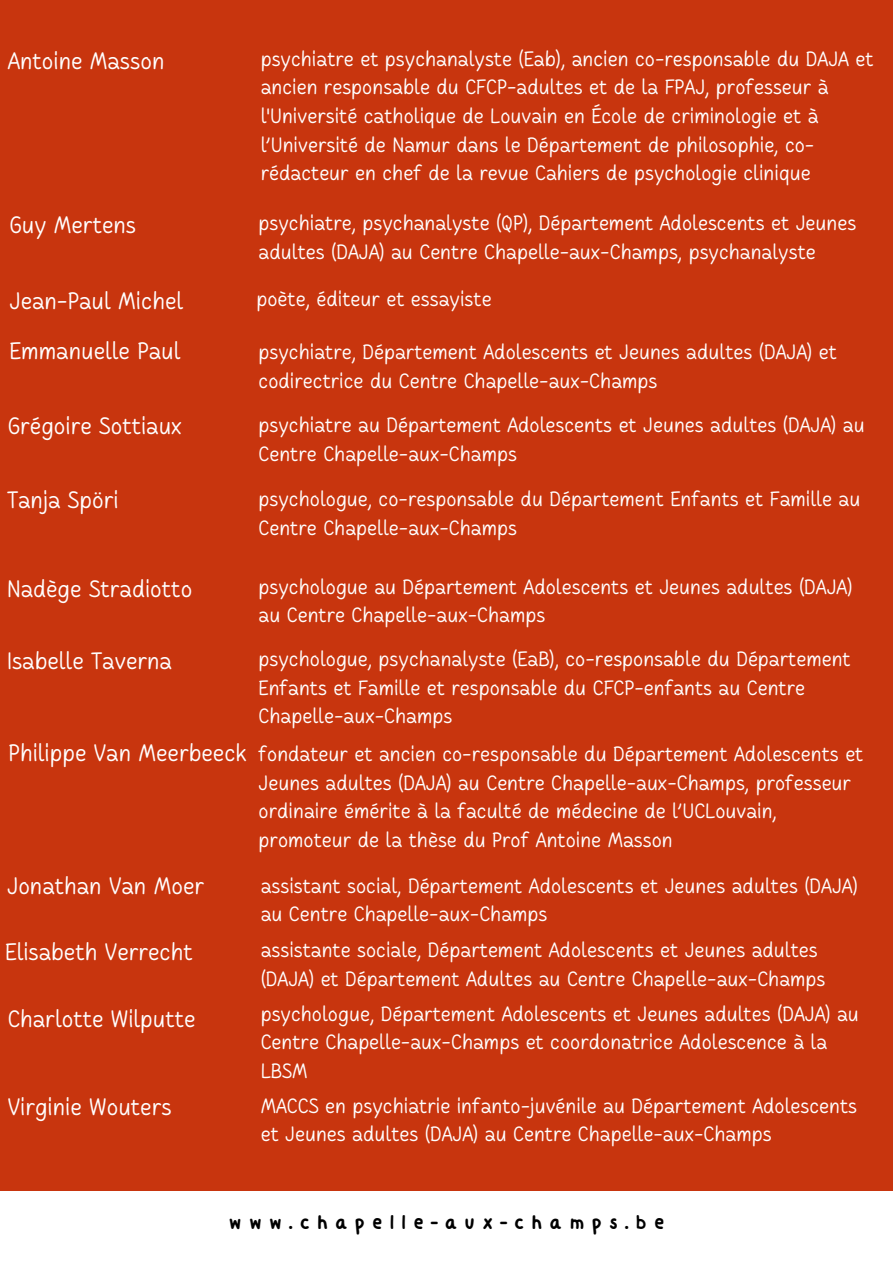
<style>
.page{position:relative;width:893px;height:1263px;background:#c8350e}
.page>*{position:absolute;margin:0;border:0;box-sizing:border-box;transform-origin:0 0}
.t1{font:23.62px "Cakerolli";color:#fff}
.t2{font:22.12px "happy";letter-spacing:.3em;color:#000}
.t3{font:20.62px/28.7px "Cakerolli";color:#fff}
.s1{font-size:23.62px}
</style>
<div class="page">
<div style="left:0;top:1191px;width:893px;height:72px;background:#fff"></div>
<p class="t1" style="left:8px;top:51px;width:158px">Antoine Masson</p>
<p class="t3" style="left:261px;top:46px;width:614px">psychiatre et psychanalyste (Eab), ancien co-responsable du DAJA et ancien responsable du CFCP-adultes et de la FPAJ, professeur à l'Université catholique de Louvain en École de criminologie et à l’Université de Namur dans le Département de philosophie, co&shy;rédacteur en chef de la revue Cahiers de psychologie clinique</p>
<p class="t1" style="left:9px;top:216px;width:128px">Guy Mertens</p>
<p class="t3" style="left:258px;top:211px;width:599px">psychiatre, psychanalyste (QP), Département Adolescents et Jeunes adultes (DAJA) au Centre Chapelle-aux-Champs, psychanalyste</p>
<p class="t1" style="left:9px;top:291px;width:175px">Jean-Paul Michel</p>
<p class="t3" style="left:256px;top:286px;width:237px">poète, éditeur et essayiste</p>
<p class="t1" style="left:9px;top:341px;width:173px">Emmanuelle Paul</p>
<p class="t3" style="left:258px;top:340px;width:580px">psychiatre, Département Adolescents et Jeunes adultes (DAJA) et codirectrice du Centre Chapelle-aux-Champs</p>
<p class="t1" style="left:8px;top:416px;width:176px">Grégoire Sottiaux</p>
<p class="t3" style="left:258px;top:412px;width:607px">psychiatre au Département Adolescents et Jeunes adultes (DAJA) au<br>Centre Chapelle-aux-Champs</p>
<p class="t1" style="left:7px;top:490px;width:113px">Tanja Spöri</p>
<p class="t3" style="left:258px;top:487px;width:603px">psychologue, co-responsable du Département Enfants et Famille au<br>Centre Chapelle-aux-Champs</p>
<p class="t1" style="left:7px;top:579px;width:187px">Nadège Stradiotto</p>
<p class="t3" style="left:258px;top:574px;width:595px">psychologue au Département Adolescents et Jeunes adultes (DAJA) au Centre Chapelle-aux-Champs</p>
<p class="t1" style="left:7px;top:651px;width:166px">Isabelle Taverna</p>
<p class="t3" style="left:258px;top:646px;width:593px">psychologue, psychanalyste (EaB), co-responsable du Département<br>Enfants et Famille et responsable du CFCP-enfants au Centre<br>Chapelle-aux-Champs</p>
<p class="t3" style="left:258px;top:741px;width:606px;text-indent:-250px"><span class="s1">Philippe Van Meerbeeck</span> fondateur et ancien co-responsable du Département Adolescents et Jeunes adultes (DAJA) au Centre Chapelle-aux-Champs, professeur ordinaire émérite à la faculté de médecine de l’UCLouvain, promoteur de la thèse du Prof Antoine Masson</p>
<p class="t1" style="left:7px;top:876px;width:199px">Jonathan Van Moer</p>
<p class="t3" style="left:261px;top:873px;width:599px">assistant social, Département Adolescents et Jeunes adultes (DAJA) au Centre Chapelle-aux-Champs</p>
<p class="t1" style="left:5px;top:943px;width:189px">Elisabeth Verrecht</p>
<p class="t3" style="left:261px;top:938px;width:566px">assistante sociale, Département Adolescents et Jeunes adultes (DAJA) et Département Adultes au Centre Chapelle-aux-Champs</p>
<p class="t1" style="left:8px;top:1009px;width:189px">Charlotte Wilputte</p>
<p class="t3" style="left:261px;top:1001px;width:600px">psychologue, Département Adolescents et Jeunes adultes (DAJA) au<br>Centre Chapelle-aux-Champs et coordonatrice Adolescence à la<br>LBSM</p>
<p class="t1" style="left:8px;top:1097px;width:165px">Virginie Wouters</p>
<p class="t3" style="left:261px;top:1093px;width:598px">MACCS en psychiatrie infanto-juvénile au Département Adolescents et Jeunes adultes (DAJA) au Centre Chapelle-aux-Champs</p>
<p class="t2" style="left:228px;top:1201px;width:438px">www.chapelle-aux-champs.be</p>
</div>
